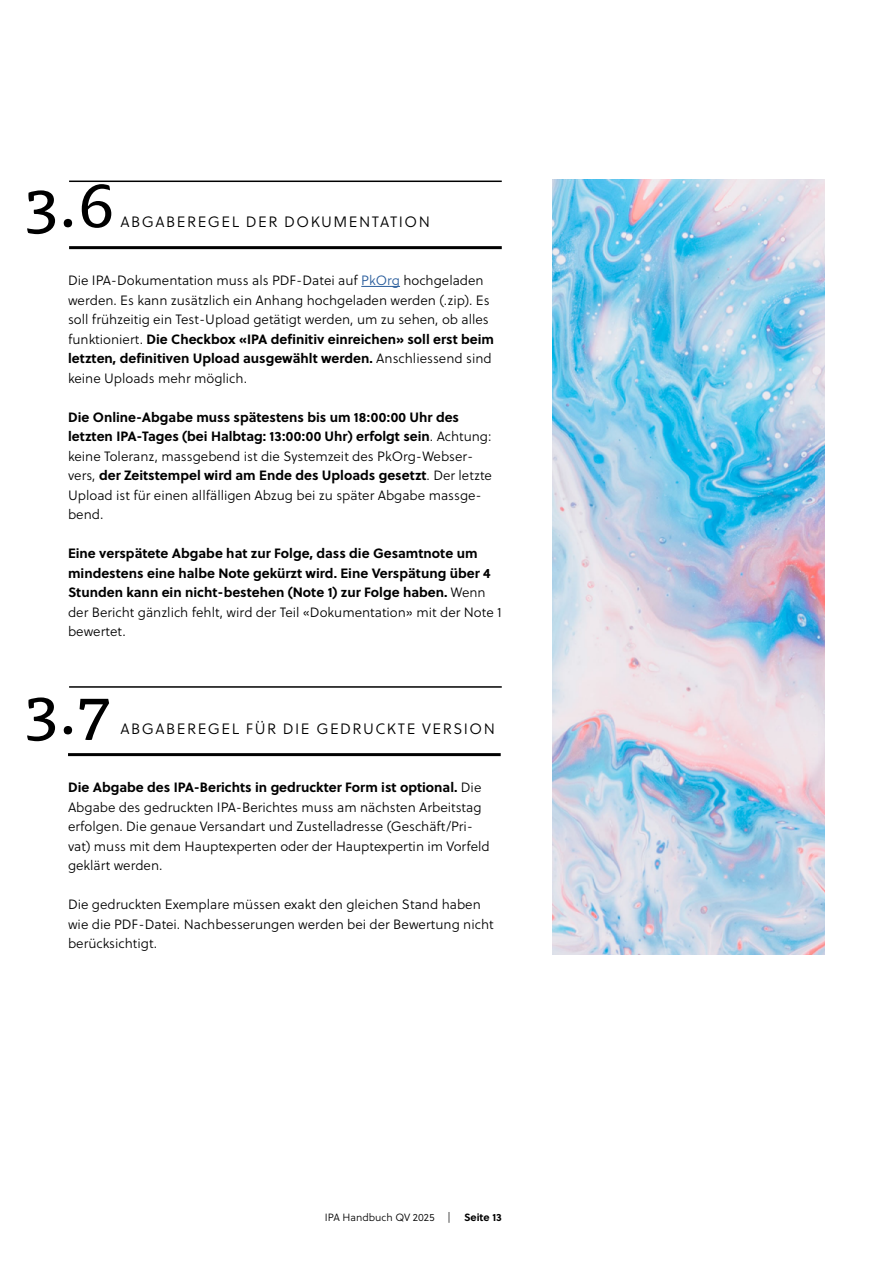
<style>
.page{position:relative;width:893px;height:1263px;background:#fff}
.page>*{position:absolute;margin:0;border:0;box-sizing:border-box;transform-origin:0 0}
.t1{font:66.6px "Tisa Pro";color:#000}
.t2{font:15px "Soleil Lt";letter-spacing:.1em;color:#000}
.t3{font:13.5px/19.5px "Soleil Lt";color:#000}
.t4{font:700 13.5px/19.5px "Soleil";color:#000}
.t5{font:10.5px "Soleil Lt";color:#000}
.t6{font:700 10.5px "Soleil";color:#000}
.s1{color:#275b9b}
.s2{font-family:"Soleil Lt";font-weight:400}
</style>
<div class="page">
<hr style="left:361px;top:286px;width:39px;height:1px;background:#275b9b">
<hr style="left:69px;top:181px;width:433px;height:1px;background:#000">
<hr style="left:69px;top:686px;width:433px;height:2px;background:#000">
<hr style="left:69px;top:246px;width:433px;height:3px;background:#000">
<hr style="left:68px;top:753px;width:433px;height:3px;background:#000">
<img style="left:553px;top:180px;width:272px;height:775px">
<h1 class="t1" style="left:26px;top:154px;width:91px">3.6</h1>
<p class="t2" style="left:121px;top:211px;width:311px">ABGABEREGEL DER DOKUMENTATION</p>
<p class="t3" style="left:68px;top:270px;width:423px">Die IPA-Dokumentation muss als PDF-Datei auf <span class="s1">PkOrg</span> hochgeladen werden. Es kann zusätzlich ein Anhang hochgeladen werden (.zip). Es soll frühzeitig ein Test-Upload getätigt werden, um zu sehen, ob alles</p>
<p class="t4" style="left:68px;top:328px;width:428px"><span class="s2">funktioniert.</span> Die Checkbox «IPA definitiv einreichen» soll erst beim letzten, definitiven Upload ausgewählt werden. <span class="s2">Anschliessend sind</span></p>
<p class="t3" style="left:68px;top:368px;width:180px">keine Uploads mehr möglich.</p>
<p class="t4" style="left:68px;top:406px;width:425px">Die Online-Abgabe muss spätestens bis um 18:00:00 Uhr des letzten IPA-Tages (bei Halbtag: 13:00:00 Uhr) erfolgt sein<span class="s2">. Achtung:</span></p>
<p class="t3" style="left:68px;top:446px;width:407px">keine Toleranz, massgebend ist die Systemzeit des PkOrg-Webser-</p>
<p class="t4" style="left:68px;top:465px;width:425px"><span class="s2">vers,</span> der Zeitstempel wird am Ende des Uploads gesetzt<span class="s2">. Der letzte</span></p>
<p class="t3" style="left:68px;top:485px;width:415px">Upload ist für einen allfälligen Abzug bei zu später Abgabe massge&shy;bend.</p>
<p class="t4" style="left:68px;top:543px;width:424px">Eine verspätete Abgabe hat zur Folge, dass die Gesamtnote um mindestens eine halbe Note gekürzt wird. Eine Verspätung über 4<br>Stunden kann ein nicht-bestehen (Note 1) zur Folge haben. <span class="s2">Wenn</span></p>
<p class="t3" style="left:68px;top:602px;width:435px">der Bericht gänzlich fehlt, wird der Teil «Dokumentation» mit der Note 1 bewertet.</p>
<h1 class="t1" style="left:26px;top:661px;width:87px">3.7</h1>
<p class="t2" style="left:121px;top:718px;width:376px">ABGABEREGEL FÜR DIE GEDRUCKTE VERSION</p>
<p class="t4" style="left:68px;top:777px;width:415px">Die Abgabe des IPA-Berichts in gedruckter Form ist optional. <span class="s2">Die</span></p>
<p class="t3" style="left:68px;top:797px;width:423px">Abgabe des gedruckten IPA-Berichtes muss am nächsten Arbeitstag erfolgen. Die genaue Versandart und Zustelladresse (Geschäft/Pri&shy;vat) muss mit dem Hauptexperten oder der Hauptexpertin im Vorfeld geklärt werden.</p>
<p class="t3" style="left:68px;top:894px;width:427px">Die gedruckten Exemplare müssen exakt den gleichen Stand haben wie die PDF-Datei. Nachbesserungen werden bei der Bewertung nicht berücksichtigt.</p>
<p class="t5" style="left:325px;top:1210px;width:111px">IPA Handbuch QV 2025</p>
<p class="t6" style="left:448px;top:1209px;width:56px"><span class="s2">|</span> Seite 13</p>
</div>
